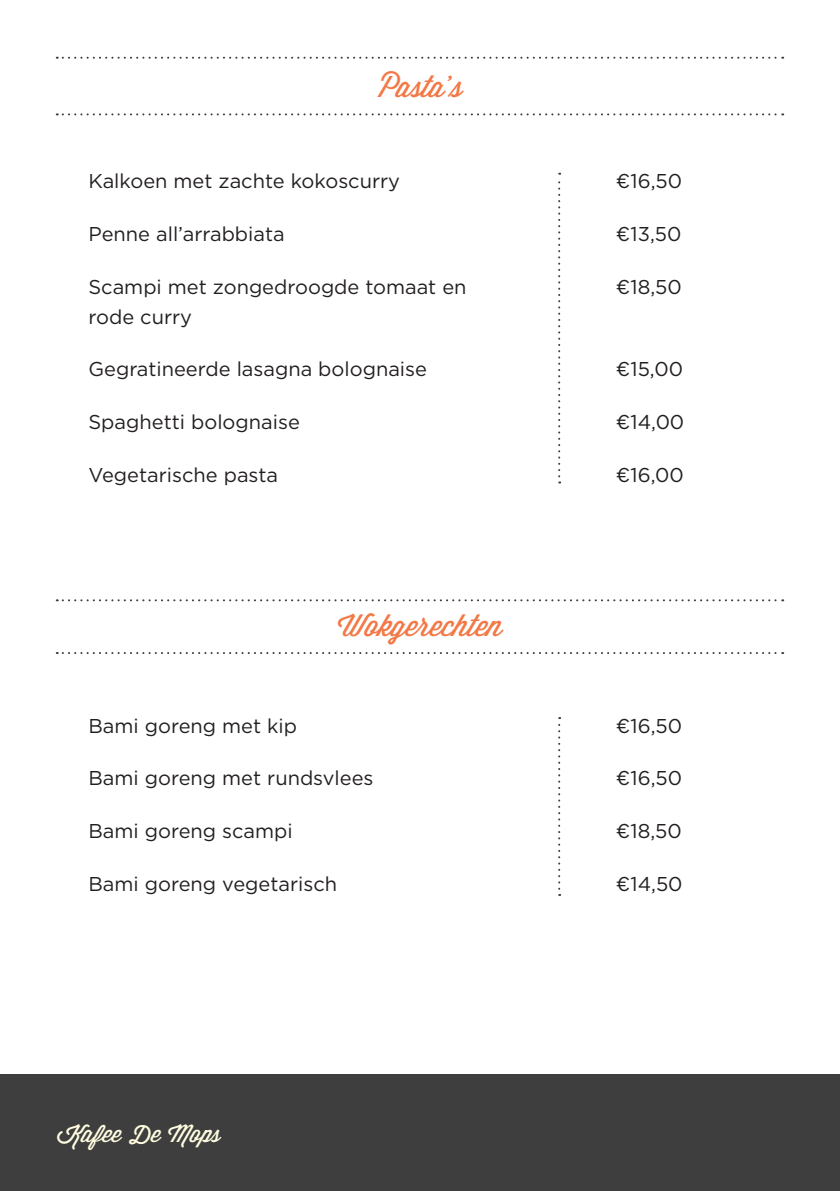
<style>
.page{position:relative;width:840px;height:1191px;background:#fff}
.page>*{position:absolute;margin:0;border:0;box-sizing:border-box;transform-origin:0 0}
.t1{font:30px "Wisdom Script AI";color:#f37845}
.t2{font:24px "Wisdom Script AI";color:#fffce0}
.t3{font:20px/30px "Gotham";color:#231f20}
</style>
<div class="page">
<div style="left:0;top:1074px;width:839px;height:117px;background:#3e3e3f"></div>
<svg style="left:558px;top:173px;width:2px;height:310px"></svg>
<svg style="left:558px;top:717px;width:2px;height:179px"></svg>
<svg style="left:57px;top:57px;width:725px;height:2px"></svg>
<svg style="left:57px;top:599px;width:725px;height:2px"></svg>
<svg style="left:57px;top:113px;width:725px;height:2px"></svg>
<svg style="left:57px;top:652px;width:725px;height:2px"></svg>
<h1 class="t1" style="left:377px;top:64px;width:87px">Pasta’s</h1>
<p class="t3" style="left:88px;top:166px;width:313px">Kalkoen met zachte kokoscurry</p>
<p class="t3" style="left:88px;top:218px;width:197px">Penne all’arrabbiata</p>
<p class="t3" style="left:88px;top:271px;width:379px">Scampi met zongedroogde tomaat en rode curry</p>
<p class="t3" style="left:88px;top:354px;width:340px">Gegratineerde lasagna bolognaise</p>
<p class="t3" style="left:88px;top:406px;width:213px">Spaghetti bolognaise</p>
<p class="t3" style="left:88px;top:459px;width:191px">Vegetarische pasta</p>
<h1 class="t1" style="left:337px;top:602px;width:166px">Wokgerechten</h1>
<p class="t3" style="left:88px;top:710px;width:210px">Bami goreng met kip</p>
<p class="t3" style="left:88px;top:763px;width:286px">Bami goreng met rundsvlees</p>
<p class="t3" style="left:88px;top:815px;width:206px">Bami goreng scampi</p>
<p class="t3" style="left:88px;top:868px;width:250px">Bami goreng vegetarisch</p>
<p class="t2" style="left:57px;top:1114px;width:165px">Kafee De Mops</p>
<p class="t3" style="left:615px;top:166px;width:68px">€16,50</p>
<p class="t3" style="left:615px;top:218px;width:67px">€13,50</p>
<p class="t3" style="left:615px;top:271px;width:67px">€18,50</p>
<p class="t3" style="left:615px;top:354px;width:69px">€15,00</p>
<p class="t3" style="left:615px;top:406px;width:70px">€14,00</p>
<p class="t3" style="left:615px;top:459px;width:69px">€16,00</p>
<p class="t3" style="left:615px;top:710px;width:68px">€16,50</p>
<p class="t3" style="left:615px;top:763px;width:68px">€16,50</p>
<p class="t3" style="left:615px;top:815px;width:67px">€18,50</p>
<p class="t3" style="left:615px;top:868px;width:68px">€14,50</p>
</div>
